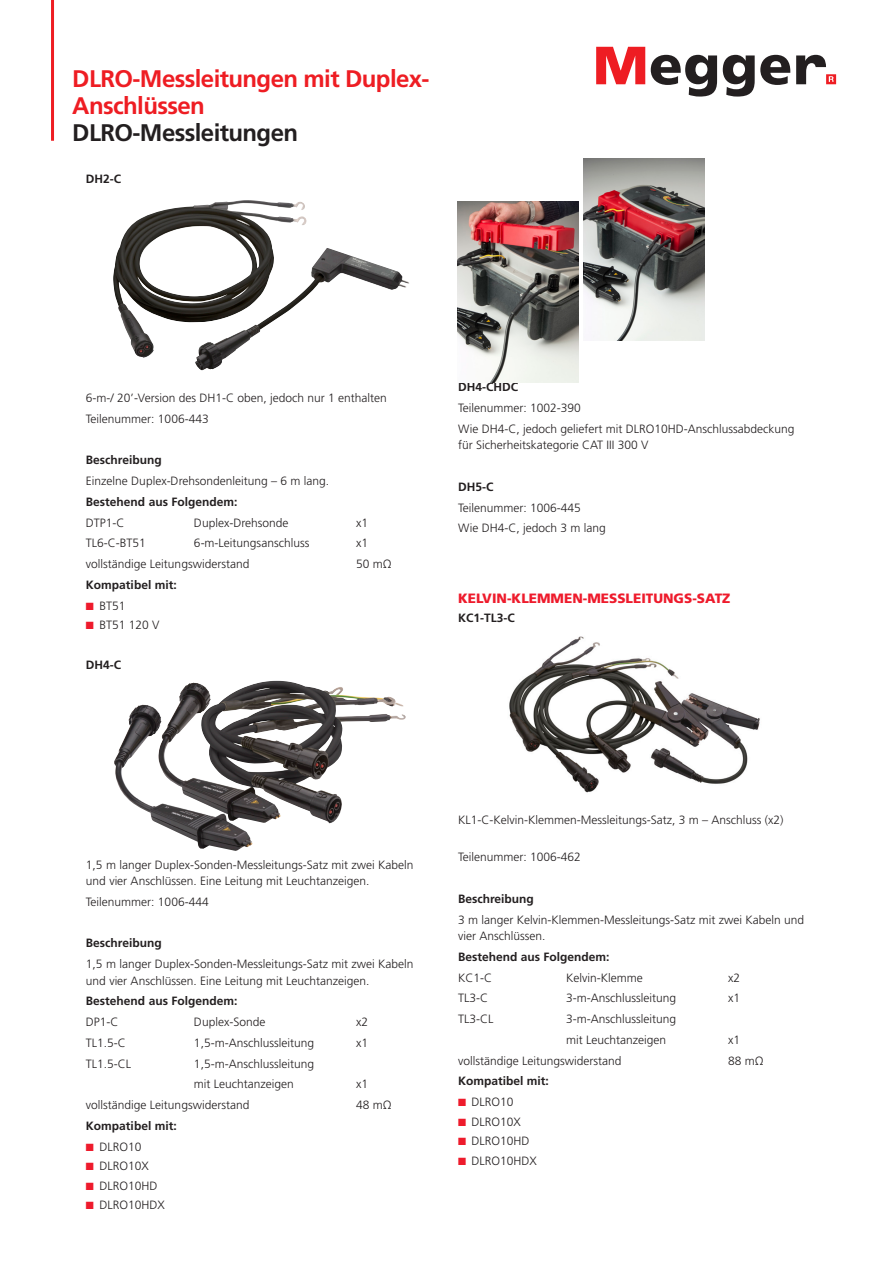
<style>
.page{position:relative;width:893px;height:1263px;background:#fff}
.page>*{position:absolute;margin:0;border:0;box-sizing:border-box;transform-origin:0 0}
.t1{font:700 24px/27px "Frutiger LT Pro";letter-spacing:-.025em;color:#ee1d23}
.t2{font:700 24px "Frutiger LT Pro";letter-spacing:-.025em;color:#231f20}
.Primary_Section_Head{font:900 13.5px "Frutiger LT Pro";color:#ee1b2c}
.Body_Content{font:300 12px/16.5px "Frutiger LT Pro";color:#231f20}
.Body_Content-2{font:700 12px "Frutiger LT Pro";color:#231f20}
.s1{color:#ee1b2c}
</style>
<div class="page">
<hr style="left:51px;top:0;width:3px;height:141px;background:#ee1d23">
<svg style="left:596px;top:47px;width:49px;height:37px"></svg>
<svg style="left:651px;top:55px;width:66px;height:42px"></svg>
<svg style="left:723px;top:55px;width:67px;height:42px"></svg>
<svg style="left:796px;top:55px;width:40px;height:29px"></svg>
<img style="left:457px;top:201px;width:121px;height:181px">
<img style="left:583px;top:158px;width:122px;height:182px">
<img style="left:509px;top:636px;width:251px;height:157px">
<img style="left:158px;top:682px;width:185px;height:141px">
<img style="left:113px;top:200px;width:194px;height:158px">
<h1 class="t1" style="left:72px;top:65px;width:359px">DLRO-Messleitungen mit Duplex-<br>Anschlüssen</h1>
<h1 class="t2" style="left:72px;top:118px;width:227px">DLRO-Messleitungen</h1>
<p class="Body_Content-2" style="left:86px;top:172px;width:37px">DH2-C</p>
<p class="Body_Content" style="left:86px;top:390px;width:302px">6-m-/ 20’-Version des DH1-C oben, jedoch nur 1 enthalten</p>
<p class="Body_Content" style="left:86px;top:411px;width:124px">Teilenummer: 1006-443</p>
<p class="Body_Content-2" style="left:86px;top:453px;width:77px">Beschreibung</p>
<p class="Body_Content" style="left:86px;top:473px;width:245px">Einzelne Duplex-Drehsondenleitung – 6 m lang.</p>
<p class="Body_Content-2" style="left:86px;top:495px;width:153px">Bestehend aus Folgendem:</p>
<p class="Body_Content" style="left:86px;top:514px;width:40px">DTP1-C</p>
<p class="Body_Content" style="left:194px;top:514px;width:96px">Duplex-Drehsonde</p>
<p class="Body_Content" style="left:356px;top:514px;width:13px">x1</p>
<p class="Body_Content" style="left:86px;top:535px;width:62px">TL6-C-BT51</p>
<p class="Body_Content" style="left:194px;top:535px;width:117px">6-m-Leitungsanschluss</p>
<p class="Body_Content" style="left:356px;top:535px;width:13px">x1</p>
<p class="Body_Content" style="left:86px;top:556px;width:165px">vollständige Leitungswiderstand</p>
<p class="Body_Content" style="left:356px;top:556px;width:37px">50 mΩ</p>
<p class="Body_Content-2" style="left:86px;top:578px;width:92px">Kompatibel mit:</p>
<p class="Body_Content" style="left:86px;top:597px;width:41px"><span class="s1">■</span> BT51</p>
<p class="Body_Content" style="left:86px;top:617px;width:75px"><span class="s1">■</span> BT51 120 V</p>
<p class="Body_Content-2" style="left:86px;top:658px;width:37px">DH4-C</p>
<p class="Body_Content-2" style="left:458px;top:380px;width:61px">DH4-CHDC</p>
<p class="Body_Content" style="left:458px;top:400px;width:124px">Teilenummer: 1002-390</p>
<p class="Body_Content" style="left:458px;top:421px;width:338px">Wie DH4-C, jedoch geliefert mit DLRO10HD-Anschlussabdeckung für Sicherheitskategorie CAT III 300 V</p>
<p class="Body_Content-2" style="left:458px;top:480px;width:37px">DH5-C</p>
<p class="Body_Content" style="left:458px;top:499px;width:124px">Teilenummer: 1006-445</p>
<p class="Body_Content" style="left:458px;top:520px;width:149px">Wie DH4-C, jedoch 3 m lang</p>
<p class="Primary_Section_Head" style="left:458px;top:590px;width:274px">KELVIN-KLEMMEN-MESSLEITUNGS-SATZ</p>
<p class="Body_Content-2" style="left:458px;top:610px;width:58px">KC1-TL3-C</p>
<p class="Body_Content" style="left:86px;top:856px;width:329px">1,5 m langer Duplex-Sonden-Messleitungs-Satz mit zwei Kabeln und vier Anschlüssen. Eine Leitung mit Leuchtanzeigen.</p>
<p class="Body_Content" style="left:86px;top:893px;width:124px">Teilenummer: 1006-444</p>
<p class="Body_Content-2" style="left:86px;top:936px;width:77px">Beschreibung</p>
<p class="Body_Content" style="left:86px;top:956px;width:329px">1,5 m langer Duplex-Sonden-Messleitungs-Satz mit zwei Kabeln und vier Anschlüssen. Eine Leitung mit Leuchtanzeigen.</p>
<p class="Body_Content-2" style="left:86px;top:994px;width:153px">Bestehend aus Folgendem:</p>
<p class="Body_Content" style="left:86px;top:1014px;width:34px">DP1-C</p>
<p class="Body_Content" style="left:194px;top:1014px;width:73px">Duplex-Sonde</p>
<p class="Body_Content" style="left:356px;top:1014px;width:13px">x2</p>
<p class="Body_Content" style="left:86px;top:1034px;width:42px">TL1.5-C</p>
<p class="Body_Content" style="left:194px;top:1034px;width:122px">1,5-m-Anschlussleitung</p>
<p class="Body_Content" style="left:356px;top:1034px;width:13px">x1</p>
<p class="Body_Content" style="left:86px;top:1055px;width:47px">TL1.5-CL</p>
<p class="Body_Content" style="left:194px;top:1055px;width:122px">1,5-m-Anschlussleitung</p>
<p class="Body_Content" style="left:194px;top:1076px;width:101px">mit Leuchtanzeigen</p>
<p class="Body_Content" style="left:356px;top:1076px;width:13px">x1</p>
<p class="Body_Content" style="left:86px;top:1097px;width:165px">vollständige Leitungswiderstand</p>
<p class="Body_Content" style="left:356px;top:1097px;width:37px">48 mΩ</p>
<p class="Body_Content-2" style="left:86px;top:1119px;width:92px">Kompatibel mit:</p>
<p class="Body_Content" style="left:86px;top:1138px;width:57px"><span class="s1">■</span> DLRO10</p>
<p class="Body_Content" style="left:86px;top:1158px;width:64px"><span class="s1">■</span> DLRO10X</p>
<p class="Body_Content" style="left:86px;top:1177px;width:73px"><span class="s1">■</span> DLRO10HD</p>
<p class="Body_Content" style="left:86px;top:1197px;width:80px"><span class="s1">■</span> DLRO10HDX</p>
<p class="Body_Content" style="left:458px;top:812px;width:327px">KL1-C-Kelvin-Klemmen-Messleitungs-Satz, 3 m – Anschluss (x2)</p>
<p class="Body_Content" style="left:458px;top:849px;width:124px">Teilenummer: 1006-462</p>
<p class="Body_Content-2" style="left:458px;top:891px;width:77px">Beschreibung</p>
<p class="Body_Content" style="left:458px;top:911px;width:348px">3 m langer Kelvin-Klemmen-Messleitungs-Satz mit zwei Kabeln und vier Anschlüssen.</p>
<p class="Body_Content-2" style="left:458px;top:949px;width:153px">Bestehend aus Folgendem:</p>
<p class="Body_Content" style="left:458px;top:969px;width:36px">KC1-C</p>
<p class="Body_Content" style="left:566px;top:969px;width:78px">Kelvin-Klemme</p>
<p class="Body_Content" style="left:728px;top:969px;width:13px">x2</p>
<p class="Body_Content" style="left:458px;top:990px;width:31px">TL3-C</p>
<p class="Body_Content" style="left:566px;top:990px;width:112px">3-m-Anschlussleitung</p>
<p class="Body_Content" style="left:728px;top:990px;width:13px">x1</p>
<p class="Body_Content" style="left:458px;top:1011px;width:37px">TL3-CL</p>
<p class="Body_Content" style="left:566px;top:1011px;width:112px">3-m-Anschlussleitung</p>
<p class="Body_Content" style="left:566px;top:1031px;width:101px">mit Leuchtanzeigen</p>
<p class="Body_Content" style="left:728px;top:1031px;width:13px">x1</p>
<p class="Body_Content" style="left:458px;top:1052px;width:165px">vollständige Leitungswiderstand</p>
<p class="Body_Content" style="left:728px;top:1052px;width:37px">88 mΩ</p>
<p class="Body_Content-2" style="left:458px;top:1074px;width:92px">Kompatibel mit:</p>
<p class="Body_Content" style="left:458px;top:1094px;width:57px"><span class="s1">■</span> DLRO10</p>
<p class="Body_Content" style="left:458px;top:1113px;width:64px"><span class="s1">■</span> DLRO10X</p>
<p class="Body_Content" style="left:458px;top:1133px;width:73px"><span class="s1">■</span> DLRO10HD</p>
<p class="Body_Content" style="left:458px;top:1152px;width:80px"><span class="s1">■</span> DLRO10HDX</p>
</div>
